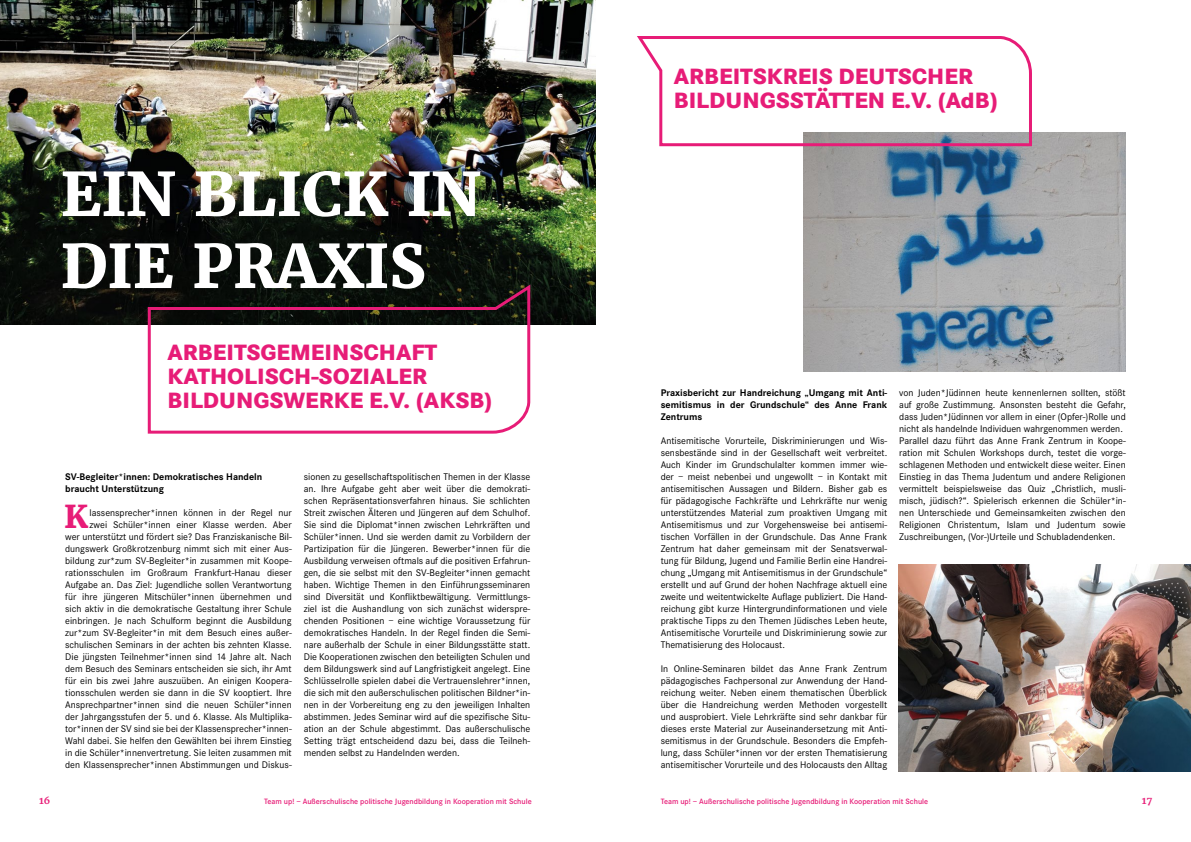
<style>
.page{position:relative;width:1191px;height:842px;background:#fff}
.page>*{position:absolute;margin:0;border:0;box-sizing:border-box;transform-origin:0 0}
.t1{font:800 60px/72px "Merriweather";color:#fff}
.t2{font:800 31.4px "Merriweather";color:#e71c77}
.t3{font:800 23px/24px "Corporate S";color:#e71c77}
.t4{font:10px/12px "Corporate S";color:#000;text-align:justify}
.t5{font:700 10px/12px "Corporate S";color:#000}
.t6{font:700 10px "Merriweather";color:#e71c77}
.t7{font:600 8px "Corporate S";color:#e71c77}
</style>
<div class="page">
<img style="left:0;top:0;width:595px;height:324px">
<svg style="left:146px;top:282px;width:386px;height:152px"></svg>
<img style="left:803px;top:132px;width:322px;height:240px">
<svg style="left:637px;top:36px;width:396px;height:112px"></svg>
<img style="left:899px;top:564px;width:292px;height:207px">
<h1 class="t1" style="left:60px;top:158px;width:421px">EIN BLICK IN<br>DIE PRAXIS</h1>
<h3 class="t3" style="left:167px;top:340px;width:326px">ARBEITSGEMEINSCHAFT<br>KATHOLISCH-SOZIALER<br>BILDUNGSWERKE E.V. (AKSB)</h3>
<p class="t5" style="left:65px;top:471px;width:199px">SV-Begleiter*innen: Demokratisches Handeln braucht Unterstützung</p>
<h2 class="t2" style="left:64px;top:496px;width:26px">K</h2>
<p class="t4" style="left:65px;top:507px;width:228px;text-align:right">lassensprecher*innen können in der Regel nur<br>zwei Schüler*innen einer Klasse werden. Aber<br>wer unterstützt und fördert sie? Das Franziskanische Bil&shy;dungswerk Großkrotzenburg nimmt sich mit einer Aus&shy;bildung zur*zum SV-Begleiter*in zusammen mit Koope&shy;rationsschulen im Großraum Frankfurt-Hanau dieser Aufgabe an. Das Ziel: Jugendliche sollen Verantwortung für ihre jüngeren Mitschüler*innen übernehmen und sich aktiv in die demokratische Gestaltung ihrer Schule einbringen. Je nach Schulform beginnt die Ausbildung zur*zum SV-Begleiter*in mit dem Besuch eines außer&shy;schulischen Seminars in der achten bis zehnten Klasse.<br>Die jüngsten Teilnehmer*innen sind 14 Jahre alt. Nach dem Besuch des Seminars entscheiden sie sich, ihr Amt für ein bis zwei Jahre auszuüben. An einigen Koopera&shy;tionsschulen werden sie dann in die SV kooptiert. Ihre Ansprechpartner*innen sind die neuen Schüler*innen der Jahrgangsstufen der 5. und 6. Klasse. Als Multiplika&shy;tor*innen der SV sind sie bei der Klassensprecher*innen-Wahl dabei. Sie helfen den Gewählten bei ihrem Einstieg in die Schüler*innenvertretung. Sie leiten zusammen mit den Klassensprecher*innen Abstimmungen und Diskus-</p>
<p class="t4" style="left:304px;top:471px;width:228px">sionen zu gesellschaftspolitischen Themen in der Klasse an. Ihre Aufgabe geht aber weit über die demokrati&shy;schen Repräsentationsverfahren hinaus. Sie schlichten Streit zwischen Älteren und Jüngeren auf dem Schulhof.<br>Sie sind die Diplomat*innen zwischen Lehrkräften und Schüler*innen. Und sie werden damit zu Vorbildern der Partizipation für die Jüngeren. Bewerber*innen für die Ausbildung verweisen oftmals auf die positiven Erfahrun&shy;gen, die sie selbst mit den SV-Begleiter*innen gemacht haben. Wichtige Themen in den Einführungsseminaren sind Diversität und Konfliktbewältigung. Vermittlungs&shy;ziel ist die Aushandlung von sich zunächst widerspre&shy;chenden Positionen – eine wichtige Voraussetzung für demokratisches Handeln. In der Regel finden die Semi&shy;nare außerhalb der Schule in einer Bildungsstätte statt.<br>Die Kooperationen zwischen den beteiligten Schulen und dem Bildungswerk sind auf Langfristigkeit angelegt. Eine Schlüsselrolle spielen dabei die Vertrauenslehrer*innen, die sich mit den außerschulischen politischen Bildner*in&shy;nen in der Vorbereitung eng zu den jeweiligen Inhalten abstimmen. Jedes Seminar wird auf die spezifische Situ&shy;ation an der Schule abgestimmt. Das außerschulische Setting trägt entscheidend dazu bei, dass die Teilneh&shy;menden selbst zu Handelnden werden.</p>
<h3 class="t3" style="left:674px;top:64px;width:326px">ARBEITSKREIS DEUTSCHER<br>BILDUNGSSTÄTTEN E.V. (AdB)</h3>
<p class="t5" style="left:660px;top:387px;width:228px;text-align:justify">Praxisbericht zur Handreichung „Umgang mit Anti&shy;semitismus in der Grundschule“ des Anne Frank Zentrums</p>
<p class="t4" style="left:660px;top:435px;width:228px">Antisemitische Vorurteile, Diskriminierungen und Wis&shy;sensbestände sind in der Gesellschaft weit verbreitet.<br>Auch Kinder im Grundschulalter kommen immer wie&shy;der – meist nebenbei und ungewollt – in Kontakt mit antisemitischen Aussagen und Bildern. Bisher gab es für pädagogische Fachkräfte und Lehrkräfte nur wenig unterstützendes Material zum proaktiven Umgang mit Antisemitismus und zur Vorgehensweise bei antisemi&shy;tischen Vorfällen in der Grundschule. Das Anne Frank Zentrum hat daher gemeinsam mit der Senatsverwal&shy;tung für Bildung, Jugend und Familie Berlin eine Handrei&shy;chung „Umgang mit Antisemitismus in der Grundschule“ erstellt und auf Grund der hohen Nachfrage aktuell eine zweite und weitentwickelte Auflage publiziert. Die Hand&shy;reichung gibt kurze Hintergrundinformationen und viele praktische Tipps zu den Themen Jüdisches Leben heute, Antisemitische Vorurteile und Diskriminierung sowie zur Thematisierung des Holocaust.</p>
<p class="t4" style="left:660px;top:663px;width:228px">In Online-Seminaren bildet das Anne Frank Zentrum pädagogisches Fachpersonal zur Anwendung der Hand&shy;reichung weiter. Neben einem thematischen Überblick über die Handreichung werden Methoden vorgestellt und ausprobiert. Viele Lehrkräfte sind sehr dankbar für dieses erste Material zur Auseinandersetzung mit Anti&shy;semitismus in der Grundschule. Besonders die Empfeh&shy;lung, dass Schüler*innen vor der ersten Thematisierung antisemitischer Vorurteile und des Holocausts den Alltag</p>
<p class="t4" style="left:899px;top:387px;width:228px;text-align:left">von Juden*Jüdinnen heute kennenlernen sollten, stößt auf große Zustimmung. Ansonsten besteht die Gefahr, dass Juden*Jüdinnen vor allem in einer (Opfer-)Rolle und nicht als handelnde Individuen wahrgenommen werden.<br>Parallel dazu führt das Anne Frank Zentrum in Koope&shy;ration mit Schulen Workshops durch, testet die vorge&shy;schlagenen Methoden und entwickelt diese weiter. Einen Einstieg in das Thema Judentum und andere Religionen vermittelt beispielsweise das Quiz „Christlich, musli&shy;misch, jüdisch?“. Spielerisch erkennen die Schüler*in&shy;nen Unterschiede und Gemeinsamkeiten zwischen den Religionen Christentum, Islam und Judentum sowie Zuschreibungen, (Vor-)Urteile und Schubladendenken.</p>
<p class="t6" style="left:39px;top:795px;width:13px">16</p>
<p class="t7" style="left:264px;top:796px;width:269px">Team up! – Außerschulische politische Jugendbildung in Kooperation mit Schule</p>
<p class="t7" style="left:660px;top:796px;width:269px">Team up! – Außerschulische politische Jugendbildung in Kooperation mit Schule</p>
<p class="t6" style="left:1141px;top:795px;width:12px">17</p>
</div>
